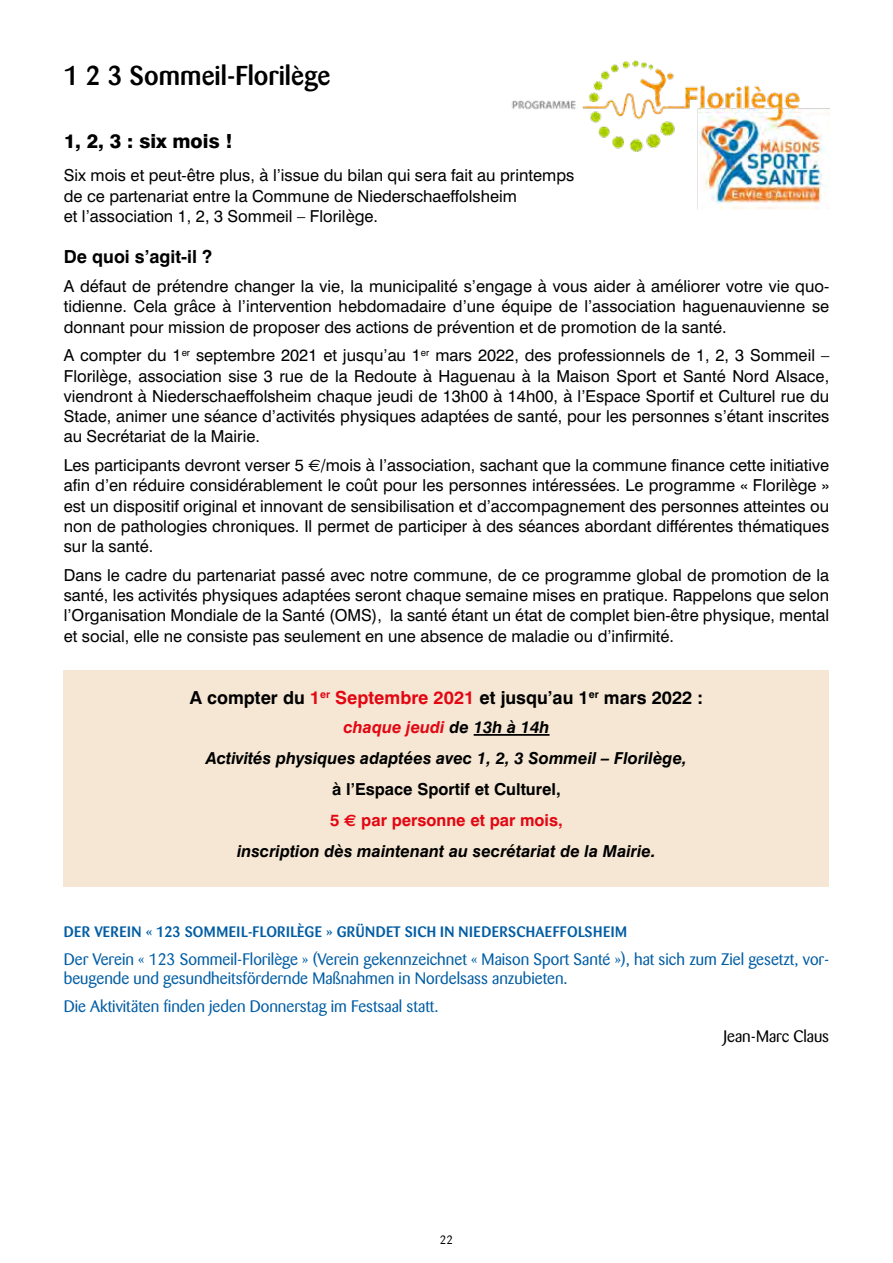
<style>
.page{position:relative;width:893px;height:1263px;background:#fff}
.page>*{position:absolute;margin:0;border:0;box-sizing:border-box;transform-origin:0 0}
.t1{font:500 27px "Barmeno";color:#000}
.t2{font:800 19.5px "Swiss 721 BT";color:#000}
.t3{font:700 18px "Swiss 721 BT";color:#000}
.t4{font:16.5px/20.2px "Swiss 721 BT";color:#000;text-align:justify}
.t5{font:16.5px/19.5px "Barmeno";color:#005da4}
.t6{font:italic 700 16.5px/31px "Swiss 721 BT";color:#000;text-align:center}
.t7{font:16.5px "Barmeno";color:#000}
.t8{font:500 15px "Barmeno";letter-spacing:.02em;color:#005da4}
.t9{font:12px "Barmeno";color:#000}
.s1{font-family:"Euro Sans"}
.s2{color:#e30613}
.s3{font-style:normal}
.s4{font-style:normal;color:#e30613}
.s5{font-family:"Euro Sans";font-style:normal;color:#e30613}
</style>
<div class="page">
<img style="left:511px;top:60px;width:319px;height:149px">
<div style="left:64px;top:670px;width:765px;height:217px;background:#f5e7d3"></div>
<hr style="left:474px;top:734px;width:76px;height:2px;background:#000">
<h1 class="t1" style="left:64px;top:60px;width:268px">1 2 3 Sommeil-Florilège</h1>
<p class="t2" style="left:64px;top:129px;width:170px">1, 2, 3 : six mois !</p>
<p class="t4" style="left:64px;top:165px;width:512px;text-align:left">Six mois et peut-être plus, à l’issue du bilan qui sera fait au printemps de ce partenariat entre la Commune de Niederschaeffolsheim<br>et l’association 1, 2, 3 Sommeil – Florilège.</p>
<p class="t3" style="left:64px;top:246px;width:150px">De quoi s’agit-il ?</p>
<p class="t4" style="left:64px;top:276px;width:767px">A défaut de prétendre changer la vie, la municipalité s’engage à vous aider à améliorer votre vie quo&shy;tidienne. Cela grâce à l’intervention hebdomadaire d’une équipe de l’association haguenauvienne se donnant pour mission de proposer des actions de prévention et de promotion de la santé.</p>
<p class="t4" style="left:64px;top:345px;width:767px">A compter du 1<sup>er</sup> septembre 2021 et jusqu’au 1<sup>er</sup> mars 2022, des professionnels de 1, 2, 3 Sommeil – Florilège, association sise 3 rue de la Redoute à Haguenau à la Maison Sport et Santé Nord Alsace, viendront à Niederschaeffolsheim chaque jeudi de 13h00 à 14h00, à l’Espace Sportif et Culturel rue du Stade, animer une séance d’activités physiques adaptées de santé, pour les personnes s’étant inscrites au Secrétariat de la Mairie.</p>
<p class="t4" style="left:64px;top:455px;width:767px">Les participants devront verser 5 <span class="s1">E</span>/mois à l’association, sachant que la commune finance cette initiative afin d’en réduire considérablement le coût pour les personnes intéressées. Le programme « Florilège » est un dispositif original et innovant de sensibilisation et d’accompagnement des personnes atteintes ou non de pathologies chroniques. Il permet de participer à des séances abordant différentes thématiques sur la santé.</p>
<p class="t4" style="left:64px;top:565px;width:767px">Dans le cadre du partenariat passé avec notre commune, de ce programme global de promotion de la santé, les activités physiques adaptées seront chaque semaine mises en pratique. Rappelons que selon l’Organisation Mondiale de la Santé (OMS), la santé étant un état de complet bien-être physique, mental et social, elle ne consiste pas seulement en une absence de maladie ou d’infirmité.</p>
<p class="t3" style="left:190px;top:687px;width:515px">A compter du <span class="s2">1</span><sup>er</sup> <span class="s2">Septembre 2021</span> et jusqu’au 1<sup>er</sup> mars 2022 :</p>
<p class="t6" style="left:206px;top:712px;width:482px"><span class="s2">chaque jeudi</span> de 13h à 14h<br>Activités physiques adaptées avec 1, 2, 3 Sommeil – Florilège,</p>
<p class="t6" style="left:237px;top:774px;width:420px"><span class="s3">à l’Espace Sportif et Culturel,<br></span><span class="s4">5</span> <span class="s5">E</span> <span class="s4">par personne et par mois,<br></span>inscription dès maintenant au secrétariat de la Mairie.</p>
<p class="t8" style="left:64px;top:923px;width:565px">DER VEREIN « 123 SOMMEIL-FLORILÈGE » GRÜNDET SICH IN NIEDERSCHAEFFOLSHEIM</p>
<p class="t5" style="left:64px;top:950px;width:767px">Der Verein « 123 Sommeil-Florilège » (Verein gekennzeichnet « Maison Sport Santé »), hat sich zum Ziel gesetzt, vor&shy;beugende und gesundheitsfördernde Maßnahmen in Nordelsass anzubieten.</p>
<p class="t5" style="left:64px;top:997px;width:376px">Die Aktivitäten finden jeden Donnerstag im Festsaal statt.</p>
<p class="t7" style="left:723px;top:1027px;width:107px">Jean-Marc Claus</p>
<p class="t9" style="left:440px;top:1233px;width:15px">22</p>
</div>
